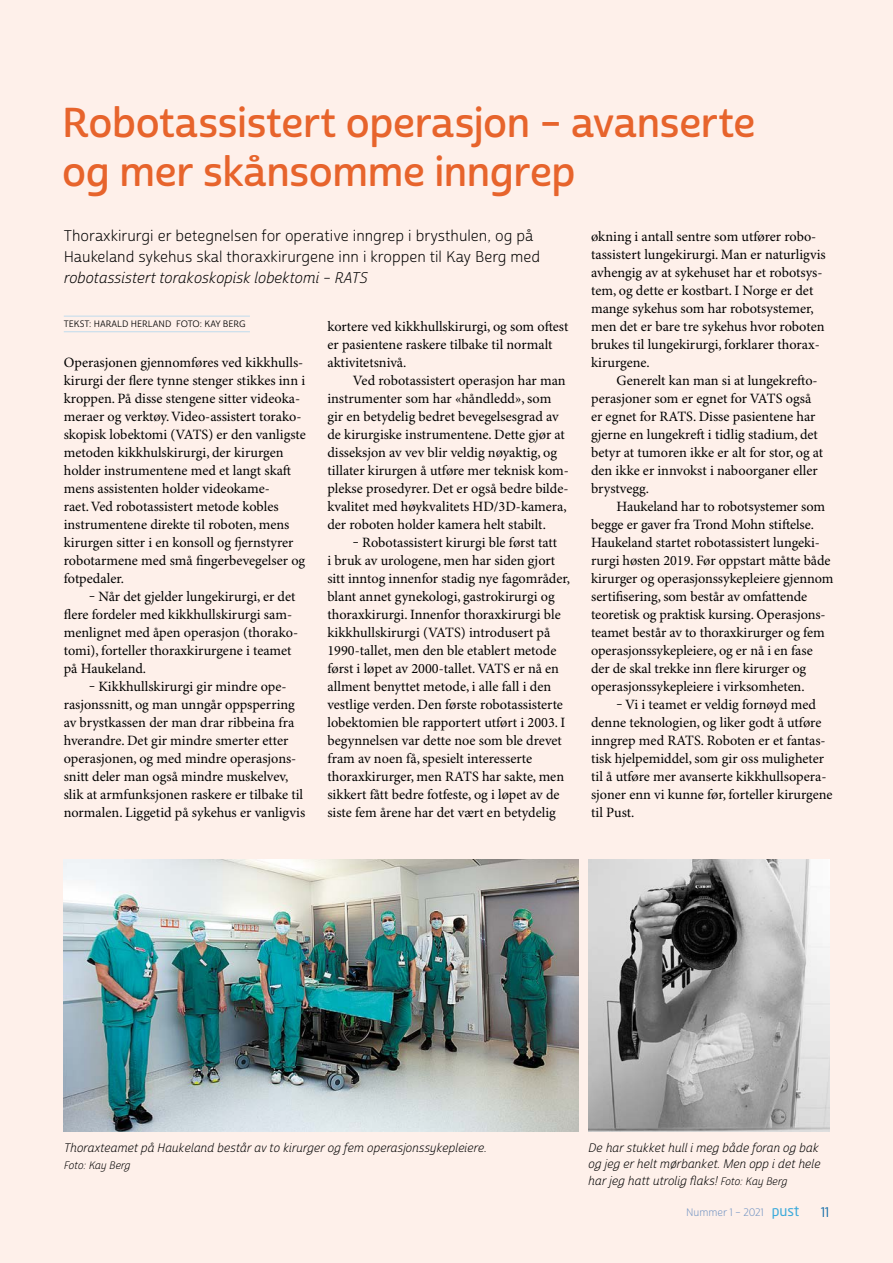
<style>
.page{position:relative;width:893px;height:1263px;background:#fef0ea}
.page>*{position:absolute;margin:0;border:0;box-sizing:border-box;transform-origin:0 0}
.t1{font:40.5px/48.6px "Cabrito Sans Nor Dem";letter-spacing:-.01em;color:#e7642c}
.t2{font:15px/21px "Cabrito Sans Nor Boo";color:#000}
.t3{font:15px "Cabrito Sans Nor Boo It";color:#000}
.t4{font:14.25px/18px "Minion Pro";color:#000}
.t5{font:13.5px "Cabrito Sans Nor Reg";color:#0062a3}
.t6{font:12px/16.5px "Cabrito Sans Nor Boo It";color:#000}
.t7{font:10.5px "Cabrito Sans Nor Boo";color:#7294c3}
.t8{font:10.5px "Cabrito Sans Nor Boo It";letter-spacing:-.005em;color:#000}
.t9{font:9px "Cabrito Sans Nor Reg";color:#000}
.s1{font-size:10.5px}
.s2{font-family:"Neo Sans W1 G";font-size:14.25px;color:#3eabdb}
</style>
<div class="page">
<hr style="left:64px;top:316px;width:186px;height:1px;background:#bfdbed">
<hr style="left:64px;top:331px;width:186px;height:1px;background:#bfdbed">
<img style="left:588px;top:859px;width:241px;height:272px">
<img style="left:64px;top:859px;width:514px;height:272px">
<h1 class="t1" style="left:62px;top:100px;width:695px">Robotassistert operasjon – avanserte og mer skånsomme inngrep</h1>
<p class="t2" style="left:64px;top:226px;width:478px">Thoraxkirurgi er betegnelsen for operative inngrep i brysthulen, og på<br>Haukeland sykehus skal thoraxkirurgene inn i kroppen til Kay Berg med</p>
<p class="t3" style="left:64px;top:269px;width:305px">robotassistert torakoskopisk lobektomi – RATS</p>
<p class="t4" style="left:591px;top:228px;width:236px">økning i antall sentre som utfører robo&shy;tassistert lungekirurgi. Man er naturligvis avhengig av at sykehuset har et robotsys&shy;tem, og dette er kostbart. I Norge er det mange sykehus som har robotsystemer, men det er bare tre sykehus hvor roboten brukes til lungekirurgi, forklarer thorax&shy;kirurgene.</p>
<p class="t4" style="left:591px;top:372px;width:234px;text-indent:26px">Generelt kan man si at lungekrefto&shy;perasjoner som er egnet for VATS også er egnet for RATS. Disse pasientene har gjerne en lungekreft i tidlig stadium, det betyr at tumoren ikke er alt for stor, og at den ikke er innvokst i naboorganer eller brystvegg.</p>
<p class="t4" style="left:591px;top:498px;width:244px;text-indent:26px">Haukeland har to robotsystemer som begge er gaver fra Trond Mohn stiftelse.<br>Haukeland startet robotassistert lungeki&shy;rurgi høsten 2019. Før oppstart måtte både kirurger og operasjonssykepleiere gjennom sertifisering, som består av omfattende teoretisk og praktisk kursing. Operasjons&shy;teamet består av to thoraxkirurger og fem operasjonssykepleiere, og er nå i en fase der de skal trekke inn flere kirurger og operasjonssykepleiere i virksomheten.</p>
<p class="t4" style="left:591px;top:696px;width:243px;text-indent:26px">‒ Vi i teamet er veldig fornøyd med denne teknologien, og liker godt å utføre inngrep med RATS. Roboten er et fantas&shy;tisk hjelpemiddel, som gir oss muligheter til å utføre mer avanserte kikkhullsopera&shy;sjoner enn vi kunne før, forteller kirurgene til Pust.</p>
<p class="t9" style="left:64px;top:319px;width:183px">TEKST: HARALD HERLAND FOTO: KAY BERG</p>
<p class="t4" style="left:64px;top:354px;width:244px">Operasjonen gjennomføres ved kikkhulls&shy;kirurgi der flere tynne stenger stikkes inn i kroppen. På disse stengene sitter videoka&shy;meraer og verktøy. Video-assistert torako&shy;skopisk lobektomi (VATS) er den vanligste metoden kikkhulskirurgi, der kirurgen holder instrumentene med et langt skaft mens assistenten holder videokame-<br>raet. Ved robotassistert metode kobles instrumentene direkte til roboten, mens kirurgen sitter i en konsoll og fjernstyrer robotarmene med små fingerbevegelser og fotpedaler.</p>
<p class="t4" style="left:64px;top:588px;width:236px;text-indent:26px">‒ Når det gjelder lungekirurgi, er det flere fordeler med kikkhullskirurgi sam&shy;menlignet med åpen operasjon (thorako&shy;tomi), forteller thoraxkirurgene i teamet på Haukeland.</p>
<p class="t4" style="left:64px;top:678px;width:243px;text-indent:26px">‒ Kikkhullskirurgi gir mindre ope&shy;rasjonssnitt, og man unngår oppsperring av brystkassen der man drar ribbeina fra hverandre. Det gir mindre smerter etter operasjonen, og med mindre operasjons&shy;snitt deler man også mindre muskelvev, slik at armfunksjonen raskere er tilbake til normalen. Liggetid på sykehus er vanligvis</p>
<p class="t4" style="left:327px;top:318px;width:242px">kortere ved kikkhullskirurgi, og som oftest er pasientene raskere tilbake til normalt aktivitetsnivå.</p>
<p class="t4" style="left:327px;top:372px;width:243px;text-indent:26px">Ved robotassistert operasjon har man instrumenter som har «håndledd», som gir en betydelig bedret bevegelsesgrad av de kirurgiske instrumentene. Dette gjør at disseksjon av vev blir veldig nøyaktig, og tillater kirurgen å utføre mer teknisk kom&shy;plekse prosedyrer. Det er også bedre bilde&shy;kvalitet med høykvalitets HD/3D-kamera, der roboten holder kamera helt stabilt.</p>
<p class="t4" style="left:327px;top:534px;width:244px;text-indent:26px">‒ Robotassistert kirurgi ble først tatt<br>i bruk av urologene, men har siden gjort sitt inntog innenfor stadig nye fagområder, blant annet gynekologi, gastrokirurgi og thoraxkirurgi. Innenfor thoraxkirurgi ble kikkhullskirurgi (VATS) introdusert på 1990-tallet, men den ble etablert metode først i løpet av 2000-tallet. VATS er nå en allment benyttet metode, i alle fall i den vestlige verden. Den første robotassisterte lobektomien ble rapportert utført i 2003. I begynnelsen var dette noe som ble drevet fram av noen få, spesielt interesserte thoraxkirurger, men RATS har sakte, men sikkert fått bedre fotfeste, og i løpet av de siste fem årene har det vært en betydelig</p>
<p class="t6" style="left:64px;top:1140px;width:424px">Thoraxteamet på Haukeland består av to kirurger og fem operasjonssykepleiere.</p>
<p class="t8" style="left:64px;top:1159px;width:68px">Foto: Kay Berg</p>
<p class="t6" style="left:588px;top:1140px;width:234px">De har stukket hull i meg både foran og bak og jeg er helt mørbanket. Men opp i det hele har jeg hatt utrolig flaks! <span class="s1">Foto: Kay Berg</span></p>
<p class="t7" style="left:686px;top:1206px;width:115px">Nummer 1 – 2021 <span class="s2">pust</span></p>
<p class="t5" style="left:821px;top:1204px;width:9px">11</p>
</div>
